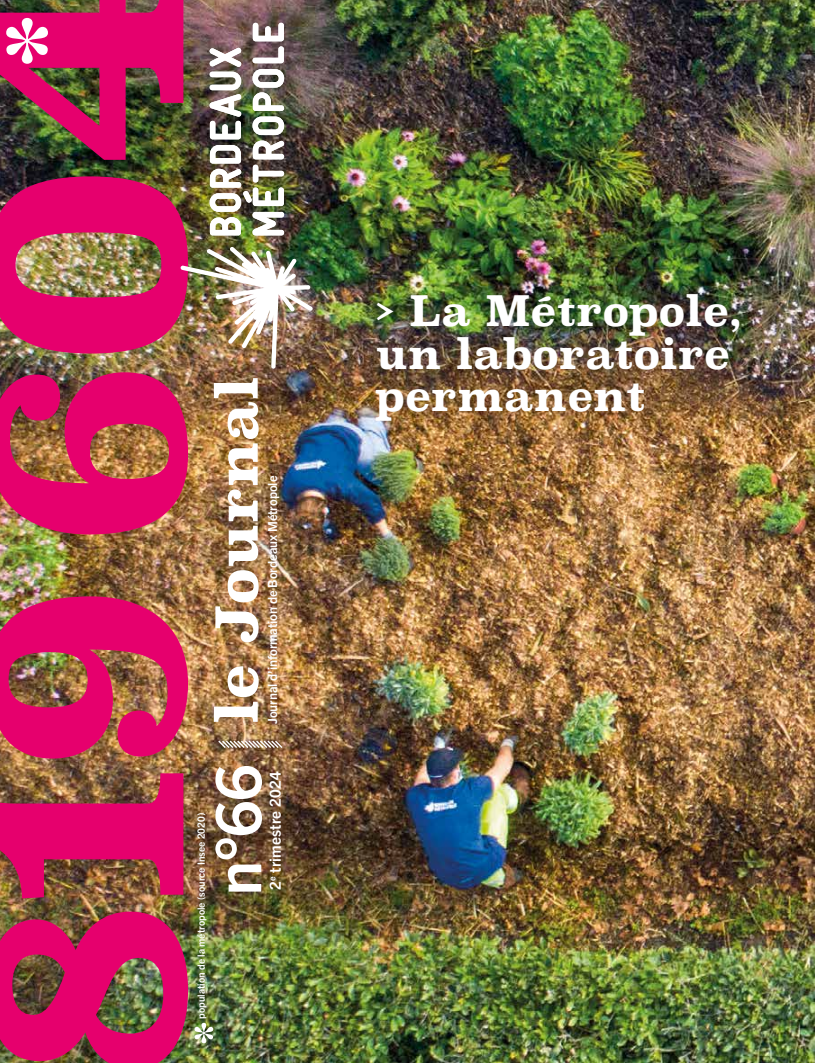
<style>
.page{position:relative;width:815px;height:1063px;background:#fff}
.page>*{position:absolute;margin:0;border:0;box-sizing:border-box;transform-origin:0 0}
.t1{font:700 287.5px "Superclarendon Rg";letter-spacing:-.045em;color:#e6006d}
.t2{font:700 62.88px "Trade Gothic Next LT Pro";color:#fff}
.t3{font:700 57.5px "Superclarendon Rg";color:#fff}
.t4{font:700 41.88px/42.5px "Superclarendon Rg";color:#fff}
.t5{font:700 15.25px "Trade Gothic Next LT Pro";letter-spacing:.01em;color:#fff}
.t6{font:700 12.62px "Trade Gothic Next LT Pro";letter-spacing:-.005em;color:#fff}
.t7{font:700 10px "Trade Gothic Next LT Pro";color:#fff}
.s1{font-style:inherit}
</style>
<div class="page">
<img style="left:0;top:0;width:815px;height:1063px">
<svg style="left:194px;top:1023px;width:19px;height:20px"></svg>
<svg style="left:217px;top:739px;width:67px;height:11px"></svg>
<img style="left:6px;top:18px;width:42px;height:46px">
<img style="left:210px;top:23px;width:74px;height:212px">
<img style="left:180px;top:247px;width:133px;height:122px">
<h1 class="t1" style="left:-90px;top:1085px;width:1113px;rotate:-90deg">819604</h1>
<h3 class="t3" style="left:203px;top:724px;width:350px;rotate:-90deg">le Journal</h3>
<p class="t6" style="left:264px;top:724px;width:250px;rotate:-90deg">Journal d’information de Bordeaux Métropole</p>
<p class="t7" style="left:194px;top:1019px;width:208px;rotate:-90deg">population de la métropole (source Insee 2020<span class="s1">)</span></p>
<h2 class="t2" style="left:195px;top:896px;width:133px;rotate:-90deg">n°66</h2>
<h3 class="t5" style="left:265px;top:890px;width:120px;rotate:-90deg">2<sup>e</sup> trimestre 2024</h3>
<h3 class="t4" style="left:376px;top:290px;width:369px">&gt; La Métropole, un laboratoire permanent</h3>
</div>
